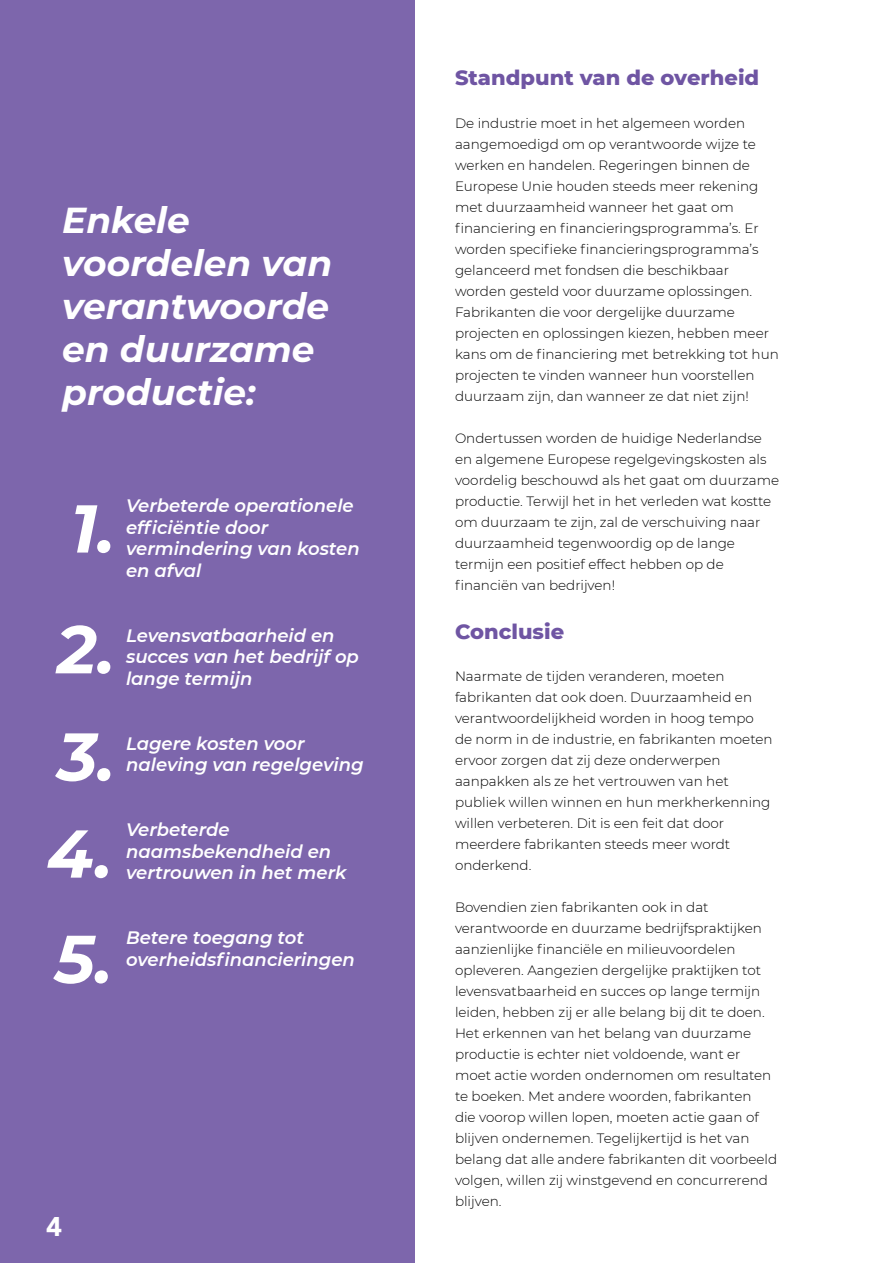
<style>
.page{position:relative;width:893px;height:1263px;background:#fff}
.page>*{position:absolute;margin:0;border:0;box-sizing:border-box;transform-origin:0 0}
.t1{font:italic 700 67.5px/120.8px "Montserrat";color:#fff}
.t2{font:italic 700 36px/43.2px "Montserrat";color:#fff}
.t3{font:900 27px "Avenir";color:#fff}
.t4{font:800 21px "Montserrat";color:#6f55a3}
.t5{font:italic 600 18px/21.6px "Montserrat";color:#fff}
.t6{font:300 13.5px/21px "Montserrat";color:#000}
</style>
<div class="page">
<div style="left:0;top:0;width:415px;height:1263px;background:#7d66ac"></div>
<h2 class="t2" style="left:62px;top:200px;width:271px">Enkele voordelen van verantwoorde en duurzame productie:</h2>
<h1 class="t1" style="left:57px;top:472px;width:60px">1.<br>2.</h1>
<h3 class="t5" style="left:126px;top:496px;width:235px">Verbeterde operationele efficiëntie door vermindering van kosten en afval</h3>
<h3 class="t5" style="left:126px;top:626px;width:234px">Levensvatbaarheid en succes van het bedrijf op lange termijn</h3>
<h1 class="t1" style="left:47px;top:712px;width:70px;line-height:97.1px">3.<br>4.</h1>
<h3 class="t5" style="left:126px;top:734px;width:239px">Lagere kosten voor naleving van regelgeving</h3>
<h3 class="t5" style="left:126px;top:820px;width:222px">Verbeterde naamsbekendheid en vertrouwen in het merk</h3>
<h1 class="t1" style="left:54px;top:902px;width:59px">5.</h1>
<h3 class="t5" style="left:126px;top:928px;width:230px">Betere toegang tot overheidsfinancieringen</h3>
<h3 class="t3" style="left:46px;top:1211px;width:17px">4</h3>
<h3 class="t4" style="left:455px;top:68px;width:306px">Standpunt van de overheid</h3>
<p class="t6" style="left:455px;top:113px;width:325px">De industrie moet in het algemeen worden aangemoedigd om op verantwoorde wijze te werken en handelen. Regeringen binnen de Europese Unie houden steeds meer rekening met duurzaamheid wanneer het gaat om financiering en financieringsprogramma’s. Er worden specifieke financieringsprogramma’s gelanceerd met fondsen die beschikbaar worden gesteld voor duurzame oplossingen.<br>Fabrikanten die voor dergelijke duurzame projecten en oplossingen kiezen, hebben meer kans om de financiering met betrekking tot hun projecten te vinden wanneer hun voorstellen duurzaam zijn, dan wanneer ze dat niet zijn!</p>
<p class="t6" style="left:455px;top:428px;width:326px">Ondertussen worden de huidige Nederlandse en algemene Europese regelgevingskosten als voordelig beschouwd als het gaat om duurzame productie. Terwijl het in het verleden wat kostte om duurzaam te zijn, zal de verschuiving naar duurzaamheid tegenwoordig op de lange termijn een positief effect hebben op de financiën van bedrijven!</p>
<h3 class="t4" style="left:455px;top:622px;width:111px">Conclusie</h3>
<p class="t6" style="left:455px;top:665px;width:319px">Naarmate de tijden veranderen, moeten fabrikanten dat ook doen. Duurzaamheid en verantwoordelijkheid worden in hoog tempo de norm in de industrie, en fabrikanten moeten ervoor zorgen dat zij deze onderwerpen aanpakken als ze het vertrouwen van het publiek willen winnen en hun merkherkenning willen verbeteren. Dit is een feit dat door meerdere fabrikanten steeds meer wordt onderkend.</p>
<p class="t6" style="left:455px;top:896px;width:324px">Bovendien zien fabrikanten ook in dat verantwoorde en duurzame bedrijfspraktijken aanzienlijke financiële en milieuvoordelen opleveren. Aangezien dergelijke praktijken tot levensvatbaarheid en succes op lange termijn leiden, hebben zij er alle belang bij dit te doen.<br>Het erkennen van het belang van duurzame productie is echter niet voldoende, want er moet actie worden ondernomen om resultaten te boeken. Met andere woorden, fabrikanten<br>die voorop willen lopen, moeten actie gaan of blijven ondernemen. Tegelijkertijd is het van belang dat alle andere fabrikanten dit voorbeeld volgen, willen zij winstgevend en concurrerend blijven.</p>
</div>
